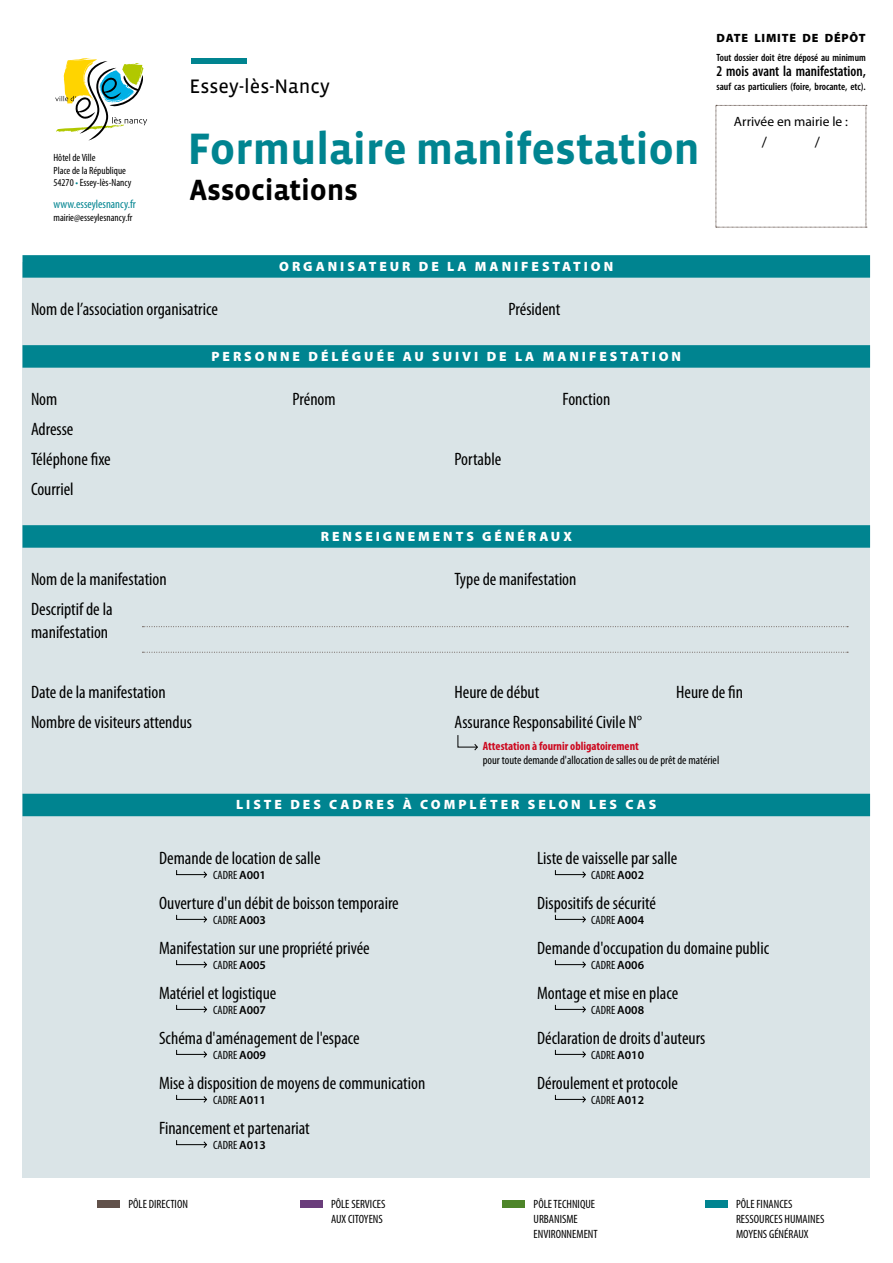
<style>
.page{position:relative;width:893px;height:1263px;background:#fff}
.page>*{position:absolute;margin:0;border:0;box-sizing:border-box;transform-origin:0 0}
.t1{font:700 45px "Vista Sans OT";letter-spacing:-.01em;color:#008490}
.t2{font:700 30px "Vista Sans OT";letter-spacing:-.01em;color:#000}
.t3{font:19.95px "Vista Sans OT";color:#000}
.t4{font:condensed 18px/30px "Myriad Pro";color:#000}
.t5{font:600 condensed 15px "Myriad Pro";color:#000;scale:.96 1}
.t6{font:15px "Myriad Pro";color:#000}
.t7{font:900 13.5px "Myriad Pro";letter-spacing:.22em;color:#fff}
.t8{font:13.5px "Myriad Pro";color:#000}
.t9{font:condensed 12px/15px "Myriad Pro";color:#000}
.t10{font:700 condensed 12px "Myriad Pro";color:#cd071e}
.t11{font:condensed 12px "Myriad Pro";color:#008490}
.t12{font:900 12px "Myriad Pro";letter-spacing:.07em;color:#000}
.t13{font:condensed 10.5px/12.6px "Myriad Pro";color:#000}
.t14{font:600 condensed 10.5px "Myriad Pro";color:#000}
.s1{color:#008490}
.s2{font-weight:600;font-stretch:normal}
</style>
<div class="page">
<div style="left:22px;top:262px;width:848px;height:916px;background:#dae4e7"></div>
<div style="left:22px;top:255px;width:848px;height:23px;background:#008490"></div>
<div style="left:22px;top:345px;width:848px;height:23px;background:#008490"></div>
<div style="left:22px;top:525px;width:848px;height:23px;background:#008490"></div>
<div style="left:22px;top:794px;width:848px;height:22px;background:#008490"></div>
<svg style="left:457px;top:735px;width:21px;height:16px"></svg>
<div style="left:502px;top:1200px;width:23px;height:8px;background:#4d8529"></div>
<div style="left:300px;top:1200px;width:22px;height:8px;background:#6a3d7b"></div>
<div style="left:705px;top:1200px;width:23px;height:8px;background:#008490"></div>
<div style="left:98px;top:1200px;width:22px;height:8px;background:#61514a"></div>
<svg style="left:176px;top:870px;width:31px;height:8px"></svg>
<svg style="left:176px;top:960px;width:31px;height:8px"></svg>
<svg style="left:176px;top:914px;width:31px;height:9px"></svg>
<svg style="left:176px;top:1004px;width:31px;height:9px"></svg>
<svg style="left:176px;top:1049px;width:31px;height:9px"></svg>
<svg style="left:176px;top:1094px;width:31px;height:9px"></svg>
<svg style="left:176px;top:1140px;width:31px;height:8px"></svg>
<svg style="left:555px;top:870px;width:31px;height:8px"></svg>
<svg style="left:555px;top:960px;width:31px;height:8px"></svg>
<svg style="left:555px;top:914px;width:31px;height:9px"></svg>
<svg style="left:555px;top:1004px;width:31px;height:9px"></svg>
<svg style="left:555px;top:1049px;width:31px;height:9px"></svg>
<svg style="left:555px;top:1094px;width:31px;height:9px"></svg>
<svg style="left:142px;top:626px;width:706px;height:1px"></svg>
<svg style="left:142px;top:652px;width:706px;height:1px"></svg>
<svg style="left:716px;top:105px;width:151px;height:123px"></svg>
<svg style="left:55px;top:58px;width:92px;height:83px"></svg>
<div style="left:191px;top:58px;width:56px;height:6px;background:#008490"></div>
<p class="t13" style="left:54px;top:152px;width:80px">Hôtel de Ville<br>Place de la République<br>54270 <span class="s1">•</span> Essey-lès-Nancy</p>
<p class="t11" style="left:54px;top:198px;width:84px">www.esseylesnancy.fr</p>
<p class="t13" style="left:54px;top:211px;width:80px">mairie@esseylesnancy.fr</p>
<p class="t3" style="left:189px;top:76px;width:142px">Essey-lès-Nancy</p>
<h1 class="t1" style="left:188px;top:125px;width:514px">Formulaire manifestation</h1>
<h2 class="t2" style="left:190px;top:174px;width:170px">Associations</h2>
<p class="t7" style="left:279px;top:259px;width:335px">ORGANISATEUR DE LA MANIFESTATION</p>
<p class="t4" style="left:31px;top:295px;width:188px">Nom de l’association organisatrice</p>
<p class="t4" style="left:508px;top:295px;width:53px">Président</p>
<p class="t7" style="left:211px;top:349px;width:471px">PERSONNE DÉLÉGUÉE AU SUIVI DE LA MANIFESTATION</p>
<p class="t4" style="left:31px;top:385px;width:28px">Nom</p>
<p class="t4" style="left:293px;top:385px;width:45px">Prénom</p>
<p class="t4" style="left:563px;top:385px;width:49px">Fonction</p>
<p class="t4" style="left:31px;top:415px;width:81px">Adresse<br>Téléphone fixe</p>
<p class="t4" style="left:455px;top:445px;width:48px">Portable</p>
<p class="t4" style="left:31px;top:475px;width:44px">Courriel</p>
<p class="t7" style="left:321px;top:529px;width:253px">RENSEIGNEMENTS GÉNÉRAUX</p>
<p class="t4" style="left:31px;top:565px;width:137px">Nom de la manifestation</p>
<p class="t4" style="left:455px;top:565px;width:123px">Type de manifestation</p>
<p class="t4" style="left:31px;top:598px;width:83px;line-height:22.5px">Descriptif de la manifestation</p>
<p class="t12" style="left:717px;top:31px;width:151px">DATE LIMITE DE DÉPÔT</p>
<p class="t14" style="left:716px;top:52px;width:151px">Tout dossier doit être déposé au minimum</p>
<p class="t5" style="left:716px;top:63px;width:157px">2 mois avant la manifestation,</p>
<p class="t14" style="left:716px;top:81px;width:151px">sauf cas particuliers (foire, brocante, etc).</p>
<p class="t8" style="left:734px;top:114px;width:116px">Arrivée en mairie le :</p>
<p class="t6" style="left:762px;top:134px;width:7px">/</p>
<p class="t6" style="left:815px;top:134px;width:7px">/</p>
<p class="t4" style="left:31px;top:677px;width:136px">Date de la manifestation</p>
<p class="t4" style="left:455px;top:677px;width:86px">Heure de début</p>
<p class="t4" style="left:676px;top:677px;width:68px">Heure de fin</p>
<p class="t4" style="left:31px;top:707px;width:163px">Nombre de visiteurs attendus</p>
<p class="t4" style="left:455px;top:707px;width:189px">Assurance Responsabilité Civile N°</p>
<p class="t10" style="left:483px;top:740px;width:158px">Attestation à fournir obligatoirement</p>
<p class="t9" style="left:483px;top:752px;width:238px">pour toute demande d'allocation de salles ou de prêt de matériel</p>
<p class="t7" style="left:236px;top:797px;width:422px">LISTE DES CADRES À COMPLÉTER SELON LES CAS</p>
<p class="t4" style="left:159px;top:843px;width:163px">Demande de location de salle</p>
<p class="t4" style="left:537px;top:843px;width:142px">Liste de vaisselle par salle</p>
<p class="t9" style="left:213px;top:867px;width:55px">CADRE <span class="s2">A001</span></p>
<p class="t9" style="left:591px;top:867px;width:55px">CADRE <span class="s2">A002</span></p>
<p class="t4" style="left:159px;top:888px;width:241px">Ouverture d'un débit de boisson temporaire</p>
<p class="t4" style="left:537px;top:888px;width:120px">Dispositifs de sécurité</p>
<p class="t9" style="left:213px;top:912px;width:55px">CADRE <span class="s2">A003</span></p>
<p class="t9" style="left:591px;top:912px;width:55px">CADRE <span class="s2">A004</span></p>
<p class="t4" style="left:159px;top:933px;width:212px">Manifestation sur une propriété privée</p>
<p class="t4" style="left:537px;top:933px;width:234px">Demande d'occupation du domaine public</p>
<p class="t9" style="left:213px;top:957px;width:55px">CADRE <span class="s2">A005</span></p>
<p class="t9" style="left:591px;top:957px;width:55px">CADRE <span class="s2">A006</span></p>
<p class="t4" style="left:159px;top:978px;width:119px">Matériel et logistique</p>
<p class="t4" style="left:537px;top:978px;width:143px">Montage et mise en place</p>
<p class="t9" style="left:213px;top:1002px;width:55px">CADRE <span class="s2">A007</span></p>
<p class="t9" style="left:591px;top:1002px;width:55px">CADRE <span class="s2">A008</span></p>
<p class="t4" style="left:159px;top:1023px;width:202px">Schéma d'aménagement de l'espace</p>
<p class="t4" style="left:537px;top:1023px;width:170px">Déclaration de droits d'auteurs</p>
<p class="t9" style="left:213px;top:1047px;width:55px">CADRE <span class="s2">A009</span></p>
<p class="t9" style="left:591px;top:1047px;width:55px">CADRE <span class="s2">A010</span></p>
<p class="t4" style="left:159px;top:1068px;width:268px">Mise à disposition de moyens de communication</p>
<p class="t4" style="left:537px;top:1068px;width:142px">Déroulement et protocole</p>
<p class="t9" style="left:213px;top:1092px;width:55px">CADRE <span class="s2">A011</span></p>
<p class="t9" style="left:591px;top:1092px;width:55px">CADRE <span class="s2">A012</span></p>
<p class="t4" style="left:159px;top:1113px;width:152px">Financement et partenariat</p>
<p class="t9" style="left:213px;top:1137px;width:55px">CADRE <span class="s2">A013</span></p>
<p class="t9" style="left:129px;top:1196px;width:61px">PÔLE DIRECTION</p>
<p class="t9" style="left:331px;top:1196px;width:56px">PÔLE SERVICES<br>AUX CITOYENS</p>
<p class="t9" style="left:736px;top:1196px;width:90px">PÔLE FINANCES<br>RESSOURCES HUMAINES<br>MOYENS GÉNÉRAUX</p>
<p class="t9" style="left:534px;top:1196px;width:66px">PÔLE TECHNIQUE<br>URBANISME<br>ENVIRONNEMENT</p>
</div>
